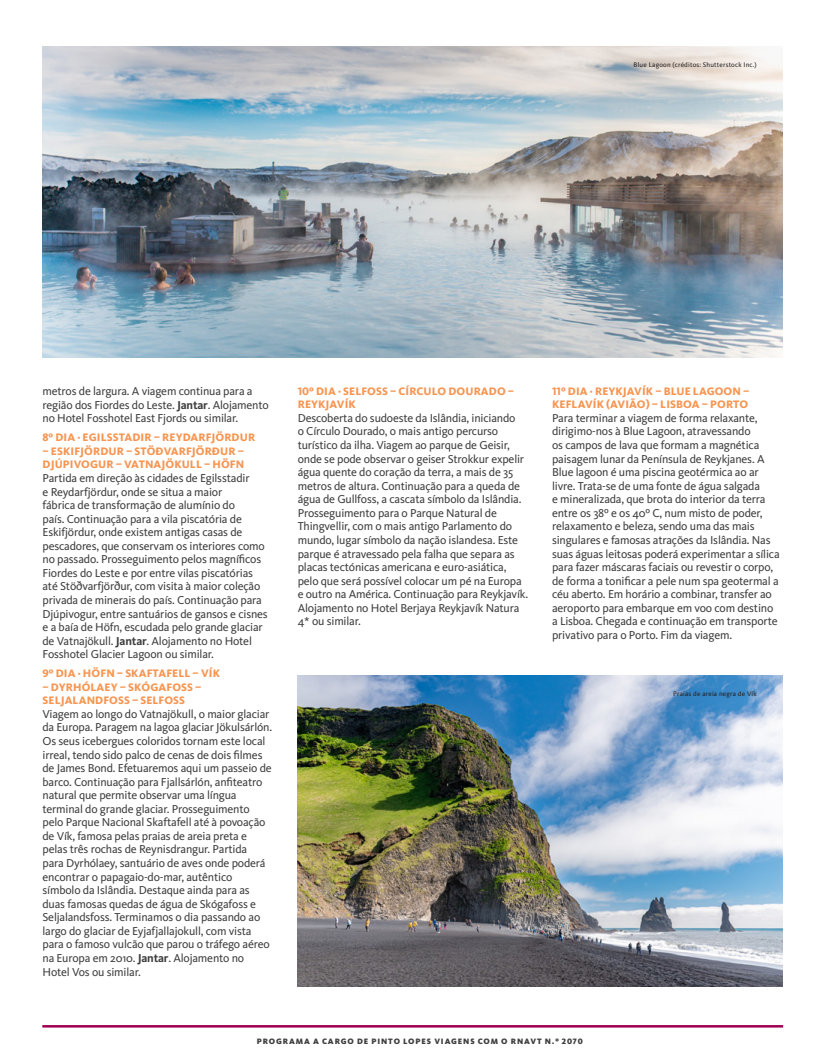
<style>
.page{position:relative;width:833px;height:1063px;background:#fff}
.page>*{position:absolute;margin:0;border:0;box-sizing:border-box;transform-origin:0 0}
.Programa_Texto{font:11.88px/13.6px "Kievit OT";letter-spacing:-.015em;color:#3e3e3f}
.Programa_Dias{font:800 11.25px/13.5px "Kievit OT";letter-spacing:.01em;color:#f79551}
.t1{font:900 8.12px "Kievit OT";letter-spacing:.11em;color:#3e3e3f}
.Legenda{font:6.88px "Kievit OT";letter-spacing:.025em;color:#231f20}
.s1{font-weight:700}
</style>
<div class="page">
<hr style="left:42px;top:1025px;width:741px;height:3px;background:#9e0153">
<img style="left:43px;top:46px;width:739px;height:312px">
<img style="left:298px;top:675px;width:484px;height:312px">
<p class="Legenda" style="left:633px;top:61px;width:125px">Blue Lagoon (créditos: Shutterstock Inc.)</p>
<p class="Programa_Texto" style="left:43px;top:384px;width:228px">metros de largura. A viagem continua para a região dos Fiordes do Leste. <span class="s1">Jantar</span>. Alojamento no Hotel Fosshotel East Fjords ou similar.</p>
<p class="Programa_Dias" style="left:43px;top:431px;width:214px">8º DIA · EGILSSTADIR – REYDARFJÖRDUR</p>
<p class="Programa_Dias" style="left:43px;top:444px;width:203px">– ESKIFJÖRDUR – STÖÐVARFJÖRÐUR –<br>DJÚPIVOGUR – VATNAJÖKULL – HÖFN</p>
<p class="Programa_Texto" style="left:43px;top:471px;width:227px">Partida em direção às cidades de Egilsstadir<br>e Reydarfjördur, onde se situa a maior<br>fábrica de transformação de alumínio do<br>país. Continuação para a vila piscatória de Eskifjördur, onde existem antigas casas de pescadores, que conservam os interiores como no passado. Prosseguimento pelos magníficos Fiordes do Leste e por entre vilas piscatórias até Stöðvarfjörður, com visita à maior coleção privada de minerais do país. Continuação para Djúpivogur, entre santuários de gansos e cisnes e a baía de Höfn, escudada pelo grande glaciar de Vatnajökull. <span class="s1">Jantar</span>. Alojamento no Hotel Fosshotel Glacier Lagoon ou similar.</p>
<p class="Programa_Dias" style="left:43px;top:667px;width:179px">9º DIA · HÖFN – SKAFTAFELL – VÍK</p>
<p class="Programa_Dias" style="left:43px;top:680px;width:160px">– DYRHÓLAEY – SKÓGAFOSS –<br>SELJALANDFOSS – SELFOSS</p>
<p class="Programa_Texto" style="left:43px;top:707px;width:231px">Viagem ao longo do Vatnajökull, o maior glaciar da Europa. Paragem na lagoa glaciar Jökulsárlón.<br>Os seus icebergues coloridos tornam este local irreal, tendo sido palco de cenas de dois filmes de James Bond. Efetuaremos aqui um passeio de barco. Continuação para Fjallsárlón, anfiteatro natural que permite observar uma língua terminal do grande glaciar. Prosseguimento pelo Parque Nacional Skaftafell até à povoação de Vík, famosa pelas praias de areia preta e pelas três rochas de Reynisdrangur. Partida<br>para Dyrhólaey, santuário de aves onde poderá encontrar o papagaio-do-mar, autêntico símbolo da Islândia. Destaque ainda para as duas famosas quedas de água de Skógafoss e Seljalandsfoss. Terminamos o dia passando ao largo do glaciar de Eyjafjallajokull, com vista para o famoso vulcão que parou o tráfego aéreo na Europa em 2010. <span class="s1">Jantar</span>. Alojamento no Hotel Vos ou similar.</p>
<p class="Programa_Dias" style="left:298px;top:384px;width:218px">10º DIA · SELFOSS – CÍRCULO DOURADO –<br>REYKJAVÍK</p>
<p class="Programa_Texto" style="left:298px;top:411px;width:232px">Descoberta do sudoeste da Islândia, iniciando<br>o Círculo Dourado, o mais antigo percurso turístico da ilha. Viagem ao parque de Geisir, onde se pode observar o geiser Strokkur expelir água quente do coração da terra, a mais de 35 metros de altura. Continuação para a queda de água de Gullfoss, a cascata símbolo da Islândia.<br>Prosseguimento para o Parque Natural de Thingvellir, com o mais antigo Parlamento do mundo, lugar símbolo da nação islandesa. Este parque é atravessado pela falha que separa as placas tectónicas americana e euro-asiática, pelo que será possível colocar um pé na Europa e outro na América. Continuação para Reykjavík.<br>Alojamento no Hotel Berjaya Reykjavík Natura 4* ou similar.</p>
<p class="Programa_Dias" style="left:552px;top:384px;width:199px">11º DIA · REYKJAVÍK – BLUE LAGOON –<br>KEFLAVÍK (AVIÃO) – LISBOA – PORTO</p>
<p class="Programa_Texto" style="left:552px;top:411px;width:229px">Para terminar a viagem de forma relaxante, dirigimo-nos à Blue Lagoon, atravessando<br>os campos de lava que formam a magnética paisagem lunar da Península de Reykjanes. A Blue lagoon é uma piscina geotérmica ao ar livre. Trata-se de uma fonte de água salgada<br>e mineralizada, que brota do interior da terra entre os 38º e os 40º C, num misto de poder, relaxamento e beleza, sendo uma das mais singulares e famosas atrações da Islândia. Nas suas águas leitosas poderá experimentar a sílica para fazer máscaras faciais ou revestir o corpo, de forma a tonificar a pele num spa geotermal a céu aberto. Em horário a combinar, transfer ao aeroporto para embarque em voo com destino a Lisboa. Chegada e continuação em transporte privativo para o Porto. Fim da viagem.</p>
<p class="Legenda" style="left:673px;top:690px;width:85px">Praias de areia negra de Vík</p>
<p class="t1" style="left:257px;top:1036px;width:328px">PROGRAMA A CARGO DE PINTO LOPES VIAGENS COM O RNAVT N.º 2070</p>
</div>
